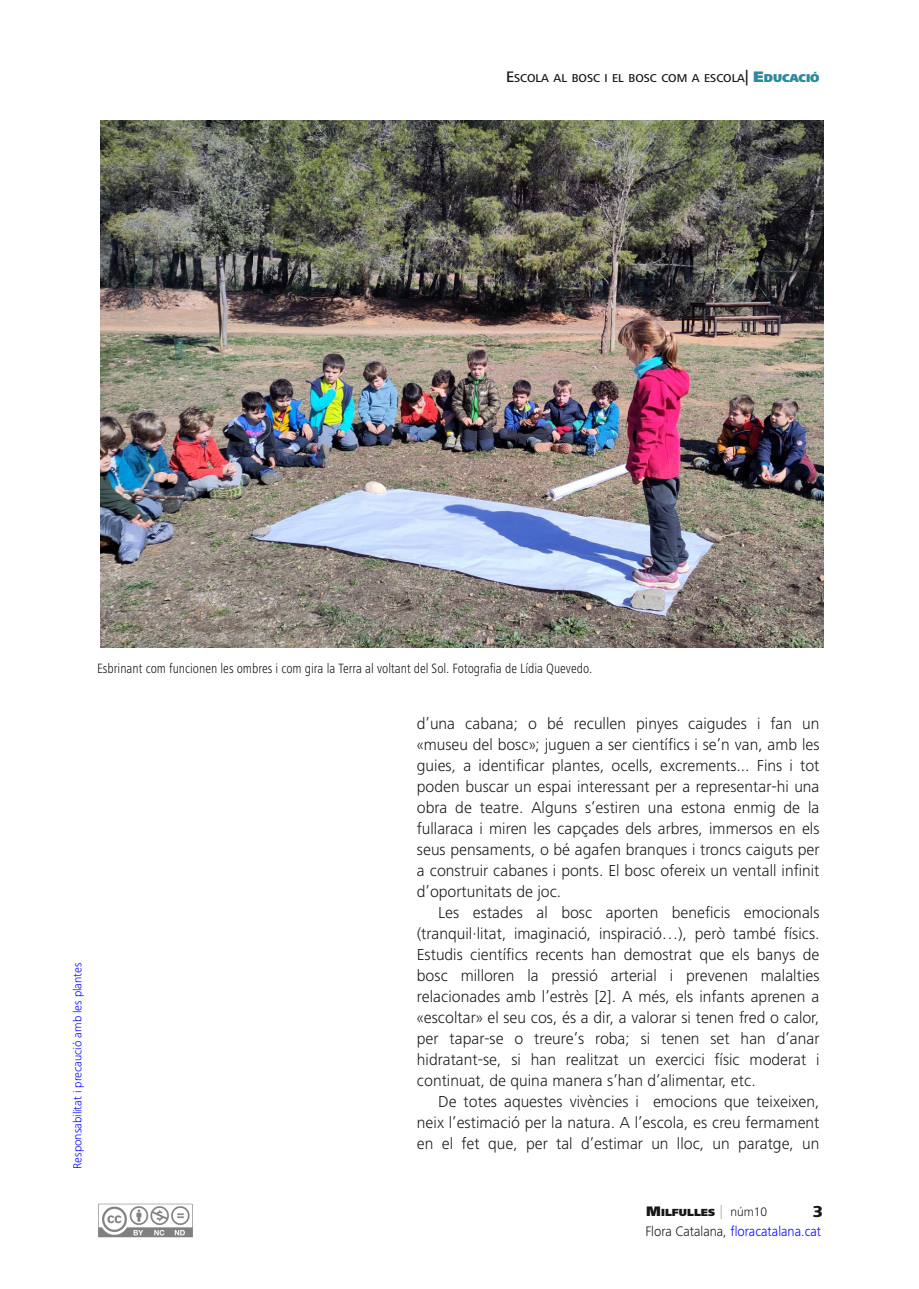
<style>
.page{position:relative;width:919px;height:1289px;background:#fff}
.page>*{position:absolute;margin:0;border:0;box-sizing:border-box;transform-origin:0 0}
.t1{font:300 16.5px/21px "Frutiger Next LT";color:#181715;text-align:justify}
.t2{font:800 16.5px "Frutiger Next LT";color:#181715}
.t3{font:300 14.25px "Frutiger Next LT";letter-spacing:-.005em;color:#00f;scale:.95 1}
.t4{font:300 condensed 13.95px "Frutiger Next LT";color:#181715}
.t5{font:300 12px "Frutiger Next LT";letter-spacing:-.005em;color:#00f}
.t6{font:500 11.85px "Frutiger Next LT";color:#181715}
.t7{font:900 10.65px "Frutiger Next LT";color:#181715}
.s1{font-size:15.75px}
.s2{font-weight:900;font-size:15.75px;color:#2c89a0}
.s3{font-weight:900;color:#2c89a0}
.s4{font-size:14.25px}
.s5{font-weight:500;font-size:14.25px;color:#c1cbae}
.s6{font-weight:300;font-size:12.75px}
.s7{color:#181715}
</style>
<div class="page">
<img style="left:98px;top:1203px;width:95px;height:35px">
<img style="left:100px;top:120px;width:723px;height:527px">
<p class="t6" style="left:506px;top:72px;width:315px"><span class="s1">E</span>SCOLA AL BOSC I EL BOSC COM A ESCOLA<span class="s1">|</span> <span class="s2">E</span><span class="s3">DUCACIÓ</span></p>
<p class="t4" style="left:97px;top:661px;width:497px">Esbrinant com funcionen les ombres i com gira la Terra al voltant del Sol. Fotografia de Lídia Quevedo.</p>
<p class="t5" style="left:71px;top:1168px;width:208px;rotate:-90deg">Responsabilitat i precaució amb les plantes</p>
<p class="t1" style="left:417px;top:712px;width:404px">d’una cabana; o bé recullen pinyes caigudes i fan un «museu del bosc»; juguen a ser científics i se’n van, amb les guies, a identificar plantes, ocells, excrements... Fins i tot poden buscar un espai interessant per a representar-hi una obra de teatre. Alguns s’estiren una estona enmig de la fullaraca i miren les capçades dels arbres, immersos en els seus pensaments, o bé agafen branques i troncs caiguts per a construir cabanes i ponts. El bosc ofereix un ventall infinit d’oportunitats de joc.</p>
<p class="t1" style="left:417px;top:901px;width:404px;text-indent:21px">Les estades al bosc aporten beneficis emocionals (tranquil·litat, imaginació, inspiració…), però també físics.<br>Estudis científics recents han demostrat que els banys de bosc milloren la pressió arterial i prevenen malalties relacionades amb l’estrès [2]. A més, els infants aprenen a «escoltar» el seu cos, és a dir, a valorar si tenen fred o calor, per tapar-se o treure’s roba; si tenen set han d’anar hidratant-se, si han realitzat un exercici físic moderat i continuat, de quina manera s’han d’alimentar, etc.</p>
<p class="t1" style="left:417px;top:1090px;width:404px;text-indent:21px">De totes aquestes vivències i emocions que teixeixen, neix l’estimació per la natura. A l’escola, es creu fermament en el fet que, per tal d’estimar un lloc, un paratge, un</p>
<p class="t7" style="left:646px;top:1206px;width:123px"><span class="s4">M</span>ILFULLES <span class="s5">|</span> <span class="s6">núm10</span></p>
<p class="t2" style="left:812px;top:1202px;width:12px">3</p>
<p class="t3" style="left:645px;top:1223px;width:186px"><span class="s7">Flora Catalana,</span> floracatalana.cat</p>
</div>
